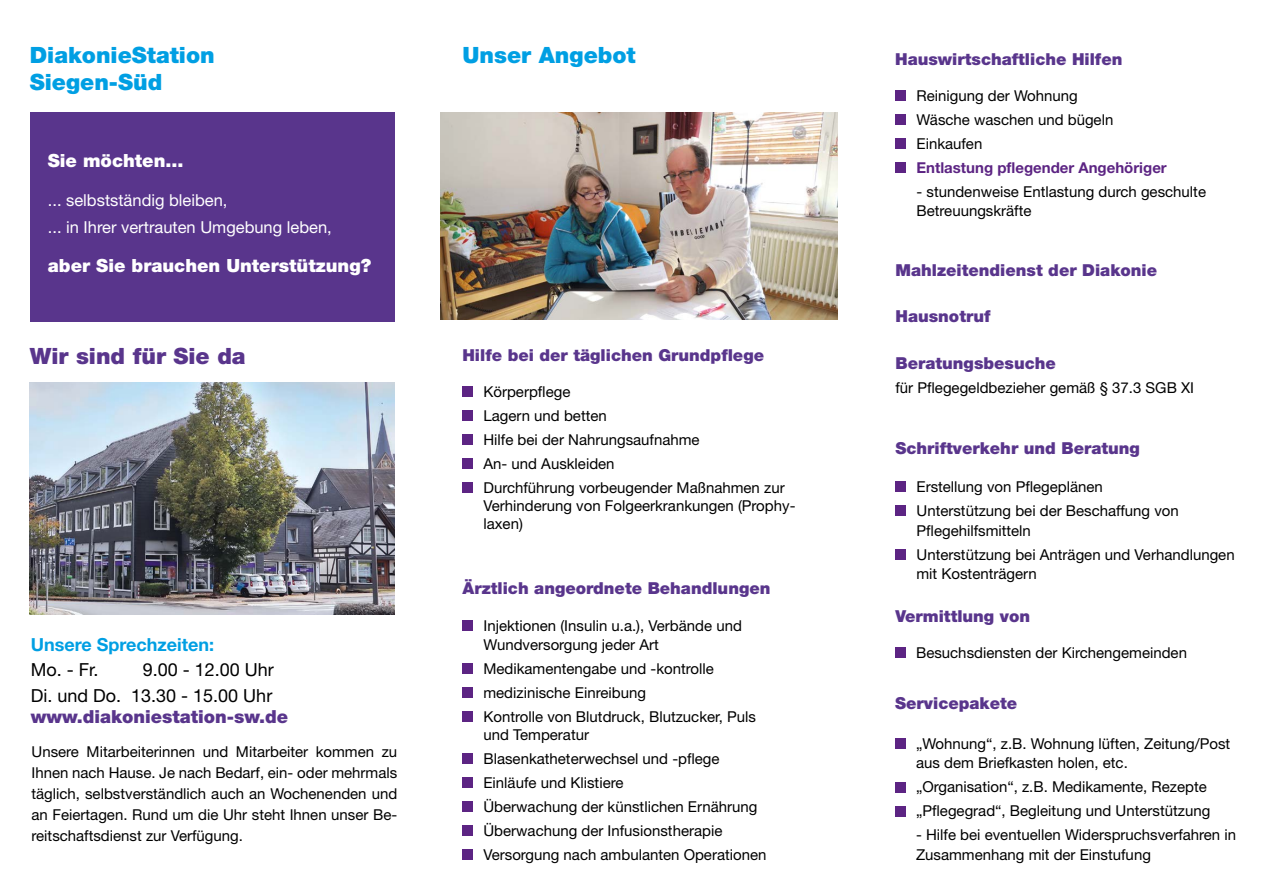
<style>
.page{position:relative;width:1263px;height:893px;background:#fff}
.page>*{position:absolute;margin:0;border:0;box-sizing:border-box;transform-origin:0 0}
.t1{font:900 22.5px/27px "Helvetica Neue LT Std";color:#009fe3}
.t2{font:900 22.5px "Helvetica Neue LT Std";color:#59358c}
.t3{font:900 18.15px "Helvetica Neue LT Std";color:#fff}
.t4{font:18px/25.5px "Helvetica Neue LT Std";color:#000;text-align:right}
.t5{font:900 18px "Helvetica Neue LT Std";color:#59358c}
.t6{font:700 18px "Helvetica Neue LT Pro";color:#009fe3}
.t7{font:900 16.5px "Helvetica Neue LT Std";color:#59358c}
.t8{font:16.5px/26.4px "Helvetica Neue LT Std";color:#fff}
.t9{font:15px/24px "Helvetica Neue LT Std";color:#000}
.t10{font:700 15px "Helvetica Neue LT Pro";color:#5c2483}
</style>
<div class="page">
<img style="left:30px;top:383px;width:365px;height:231px">
<div style="left:462px;top:386px;width:11px;height:11px;background:#5c2483"></div>
<div style="left:462px;top:410px;width:11px;height:11px;background:#5c2483"></div>
<div style="left:462px;top:434px;width:11px;height:11px;background:#5c2483"></div>
<div style="left:462px;top:458px;width:11px;height:11px;background:#5c2483"></div>
<div style="left:462px;top:482px;width:11px;height:11px;background:#5c2483"></div>
<div style="left:462px;top:620px;width:11px;height:11px;background:#5c2483"></div>
<div style="left:462px;top:664px;width:11px;height:10px;background:#5c2483"></div>
<div style="left:462px;top:688px;width:11px;height:10px;background:#5c2483"></div>
<div style="left:462px;top:712px;width:11px;height:10px;background:#5c2483"></div>
<div style="left:462px;top:754px;width:11px;height:10px;background:#5c2483"></div>
<div style="left:462px;top:778px;width:11px;height:10px;background:#5c2483"></div>
<div style="left:462px;top:802px;width:11px;height:10px;background:#5c2483"></div>
<div style="left:462px;top:826px;width:11px;height:10px;background:#5c2483"></div>
<div style="left:462px;top:850px;width:11px;height:10px;background:#5c2483"></div>
<div style="left:895px;top:90px;width:11px;height:11px;background:#5c2483"></div>
<div style="left:895px;top:114px;width:11px;height:11px;background:#5c2483"></div>
<div style="left:895px;top:138px;width:11px;height:11px;background:#5c2483"></div>
<div style="left:895px;top:162px;width:11px;height:11px;background:#5c2483"></div>
<div style="left:895px;top:481px;width:11px;height:11px;background:#5c2483"></div>
<div style="left:895px;top:505px;width:11px;height:11px;background:#5c2483"></div>
<div style="left:895px;top:549px;width:11px;height:10px;background:#5c2483"></div>
<div style="left:31px;top:112px;width:364px;height:209px;background:#59358c"></div>
<img style="left:441px;top:112px;width:397px;height:207px">
<div style="left:895px;top:648px;width:11px;height:10px;background:#5c2483"></div>
<div style="left:895px;top:738px;width:11px;height:11px;background:#5c2483"></div>
<div style="left:895px;top:782px;width:11px;height:10px;background:#5c2483"></div>
<div style="left:895px;top:806px;width:11px;height:10px;background:#5c2483"></div>
<h1 class="t1" style="left:30px;top:41px;width:187px">DiakonieStation<br>Siegen-Süd</h1>
<h1 class="t1" style="left:462px;top:41px;width:175px">Unser Angebot</h1>
<p class="t3" style="left:48px;top:149px;width:137px">Sie möchten...</p>
<p class="t8" style="left:48px;top:187px;width:285px">... selbstständig bleiben,<br>... in Ihrer vertrauten Umgebung leben,</p>
<p class="t3" style="left:48px;top:255px;width:325px">aber Sie brauchen Unterstützung?</p>
<h1 class="t2" style="left:30px;top:343px;width:217px">Wir sind für Sie da</h1>
<p class="t6" style="left:31px;top:633px;width:185px">Unsere Sprechzeiten:</p>
<p class="t4" style="left:31px;top:657px;width:69px">Mo. - Fr.</p>
<p class="t4" style="left:31px;top:657px;width:244px">9.00 - 12.00 Uhr<br>Di. und Do. 13.30 - 15.00 Uhr</p>
<p class="t5" style="left:31px;top:706px;width:259px">www.diakoniestation-sw.de</p>
<p class="t9" style="left:32px;top:741px;width:367px;line-height:21px;text-align:justify">Unsere Mitarbeiterinnen und Mitarbeiter kommen zu Ihnen nach Hause. Je nach Bedarf, ein- oder mehrmals täglich, selbstverständlich auch an Wochenenden und an Feiertagen. Rund um die Uhr steht Ihnen unser Be&shy;reitschaftsdienst zur Verfügung.</p>
<p class="t7" style="left:462px;top:345px;width:303px">Hilfe bei der täglichen Grundpflege</p>
<p class="t9" style="left:483px;top:379px;width:303px">Körperpflege<br>Lagern und betten<br>Hilfe bei der Nahrungsaufnahme<br>An- und Auskleiden<br>Durchführung vorbeugender Maßnahmen zur</p>
<p class="t9" style="left:483px;top:496px;width:314px;line-height:18px">Verhinderung von Folgeerkrankungen (Prophy&shy;laxen)</p>
<p class="t7" style="left:462px;top:578px;width:310px">Ärztlich angeordnete Behandlungen</p>
<p class="t9" style="left:483px;top:615px;width:260px;line-height:19.5px">Injektionen (Insulin u.a.), Verbände und<br>Wundversorgung jeder Art</p>
<p class="t9" style="left:483px;top:657px;width:274px">Medikamentengabe und -kontrolle medizinische Einreibung<br>Kontrolle von Blutdruck, Blutzucker, Puls</p>
<p class="t9" style="left:483px;top:723px;width:285px">und Temperatur<br>Blasenkatheterwechsel und -pflege<br>Einläufe und Klistiere<br>Überwachung der künstlichen Ernährung<br>Überwachung der Infusionstherapie<br>Versorgung nach ambulanten Operationen</p>
<p class="t7" style="left:895px;top:49px;width:229px">Hauswirtschaftliche Hilfen</p>
<p class="t9" style="left:916px;top:83px;width:198px">Reinigung der Wohnung<br>Wäsche waschen und bügeln<br>Einkaufen</p>
<p class="t10" style="left:916px;top:158px;width:252px">Entlastung pflegender Angehöriger</p>
<p class="t9" style="left:916px;top:181px;width:291px;line-height:19.5px">- stundenweise Entlastung durch geschulte<br>Betreuungskräfte</p>
<p class="t7" style="left:895px;top:260px;width:263px">Mahlzeitendienst der Diakonie</p>
<p class="t7" style="left:895px;top:307px;width:97px">Hausnotruf</p>
<p class="t7" style="left:895px;top:353px;width:162px">Beratungsbesuche</p>
<p class="t9" style="left:895px;top:376px;width:300px">für Pflegegeldbezieher gemäß § 37.3 SGB XI</p>
<p class="t7" style="left:895px;top:438px;width:246px">Schriftverkehr und Beratung</p>
<p class="t9" style="left:916px;top:474px;width:264px">Erstellung von Pflegeplänen<br>Unterstützung bei der Beschaffung von</p>
<p class="t9" style="left:916px;top:518px;width:320px">Pflegehilfsmitteln<br>Unterstützung bei Anträgen und Verhandlungen</p>
<p class="t9" style="left:916px;top:561px;width:122px">mit Kostenträgern</p>
<p class="t7" style="left:895px;top:606px;width:136px">Vermittlung von</p>
<p class="t9" style="left:916px;top:641px;width:272px">Besuchsdiensten der Kirchengemeinden</p>
<p class="t7" style="left:895px;top:694px;width:124px">Servicepakete</p>
<p class="t9" style="left:916px;top:734px;width:316px;line-height:19.5px">„Wohnung“, z.B. Wohnung lüften, Zeitung/Post aus dem Briefkasten holen, etc.</p>
<p class="t9" style="left:916px;top:775px;width:296px">„Organisation“, z.B. Medikamente, Rezepte „Pflegegrad“, Begleitung und Unterstützung</p>
<p class="t9" style="left:916px;top:825px;width:322px;line-height:19.5px">- Hilfe bei eventuellen Widerspruchsverfahren in<br>Zusammenhang mit der Einstufung</p>
</div>
